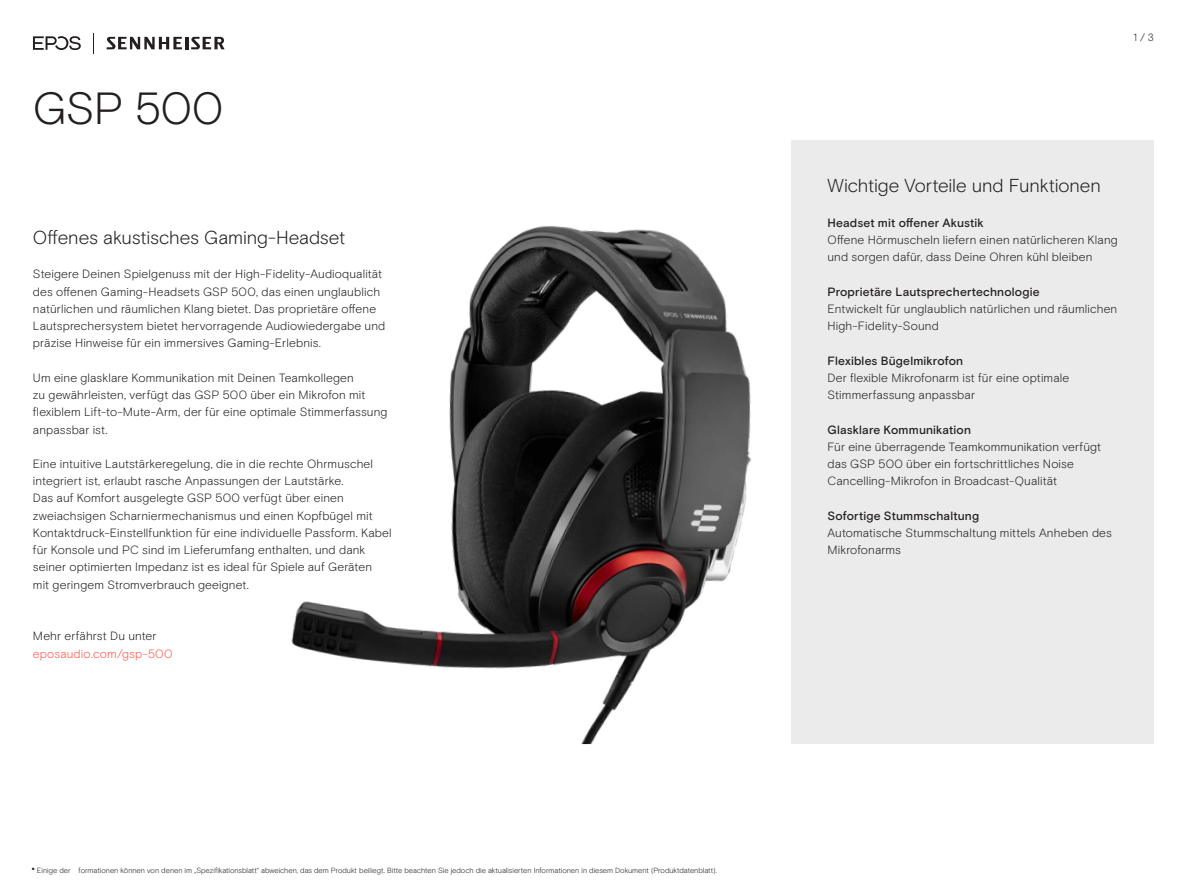
<style>
.page{position:relative;width:1187px;height:893px;background:#fff}
.page>*{position:absolute;margin:0;border:0;box-sizing:border-box;transform-origin:0 0}
.t1{font:300 45px "EPOS Basis";color:#231f20}
.t2{font:300 18.75px "EPOS Basis";letter-spacing:-.01em;color:#231f20}
.t3{font:300 12px/17.2px "EPOS Basis";letter-spacing:.01em;color:#231f20}
.t4{font:500 12px "EPOS Basis";letter-spacing:.015em;color:#231f20}
.t5{font:300 12px "EPOS Basis";letter-spacing:.01em;color:#ff5549}
.t6{font:300 10.5px "EPOS Basis";color:#231f20}
.t7{font:300 7.5px "EPOS Basis";color:#231f20}
</style>
<div class="page">
<img style="left:291px;top:226px;width:461px;height:518px">
<svg style="left:93px;top:33px;width:1px;height:20px"></svg>
<svg style="left:107px;top:37px;width:118px;height:12px"></svg>
<svg style="left:33px;top:36px;width:48px;height:14px"></svg>
<div style="left:791px;top:140px;width:362px;height:604px;background:#ebebeb"></div>
<h1 class="t1" style="left:33px;top:82px;width:192px">GSP 500</h1>
<h2 class="t2" style="left:33px;top:226px;width:314px">Offenes akustisches Gaming-Headset</h2>
<p class="t3" style="left:33px;top:266px;width:354px">Steigere Deinen Spielgenuss mit der High-Fidelity-Audioqualität des offenen Gaming-Headsets GSP 500, das einen unglaublich natürlichen und räumlichen Klang bietet. Das proprietäre offene Lautsprechersystem bietet hervorragende Audiowiedergabe und präzise Hinweise für ein immersives Gaming-Erlebnis.</p>
<p class="t3" style="left:33px;top:369px;width:356px">Um eine glasklare Kommunikation mit Deinen Teamkollegen<br>zu gewährleisten, verfügt das GSP 500 über ein Mikrofon mit flexiblem Lift-to-Mute-Arm, der für eine optimale Stimmerfassung anpassbar ist.</p>
<p class="t3" style="left:33px;top:455px;width:360px">Eine intuitive Lautstärkeregelung, die in die rechte Ohrmuschel integriert ist, erlaubt rasche Anpassungen der Lautstärke.<br>Das auf Komfort ausgelegte GSP 500 verfügt über einen zweiachsigen Scharniermechanismus und einen Kopfbügel mit Kontaktdruck-Einstellfunktion für eine individuelle Passform. Kabel für Konsole und PC sind im Lieferumfang enthalten, und dank seiner optimierten Impedanz ist es ideal für Spiele auf Geräten<br>mit geringem Stromverbrauch geeignet.</p>
<p class="t3" style="left:33px;top:628px;width:125px">Mehr erfährst Du unter</p>
<p class="t5" style="left:33px;top:646px;width:141px">eposaudio.com/gsp-500</p>
<p class="t7" style="left:32px;top:865px;width:686px">* Einige der formationen können von denen im „Spezifikationsblatt“ abweichen, das dem Produkt beiliegt. Bitte beachten Sie jedoch die aktualisierten Informationen in diesem Dokument (Produktdatenblatt).</p>
<p class="t6" style="left:1133px;top:31px;width:22px">1 / 3</p>
<h2 class="t2" style="left:827px;top:174px;width:275px">Wichtige Vorteile und Funktionen</h2>
<p class="t4" style="left:827px;top:215px;width:158px">Headset mit offener Akustik</p>
<p class="t3" style="left:827px;top:231px;width:292px">Offene Hörmuscheln liefern einen natürlicheren Klang und sorgen dafür, dass Deine Ohren kühl bleiben</p>
<p class="t4" style="left:827px;top:284px;width:214px">Proprietäre Lautsprechertechnologie</p>
<p class="t3" style="left:827px;top:300px;width:291px">Entwickelt für unglaublich natürlichen und räumlichen<br>High-Fidelity-Sound</p>
<p class="t4" style="left:827px;top:353px;width:137px">Flexibles Bügelmikrofon</p>
<p class="t3" style="left:827px;top:369px;width:243px">Der flexible Mikrofonarm ist für eine optimale<br>Stimmerfassung anpassbar</p>
<p class="t4" style="left:827px;top:422px;width:145px">Glasklare Kommunikation</p>
<p class="t3" style="left:827px;top:438px;width:275px">Für eine überragende Teamkommunikation verfügt das GSP 500 über ein fortschrittliches Noise<br>Cancelling-Mikrofon in Broadcast-Qualität</p>
<p class="t4" style="left:827px;top:508px;width:153px">Sofortige Stummschaltung</p>
<p class="t3" style="left:827px;top:524px;width:286px">Automatische Stummschaltung mittels Anheben des<br>Mikrofonarms</p>
</div>
